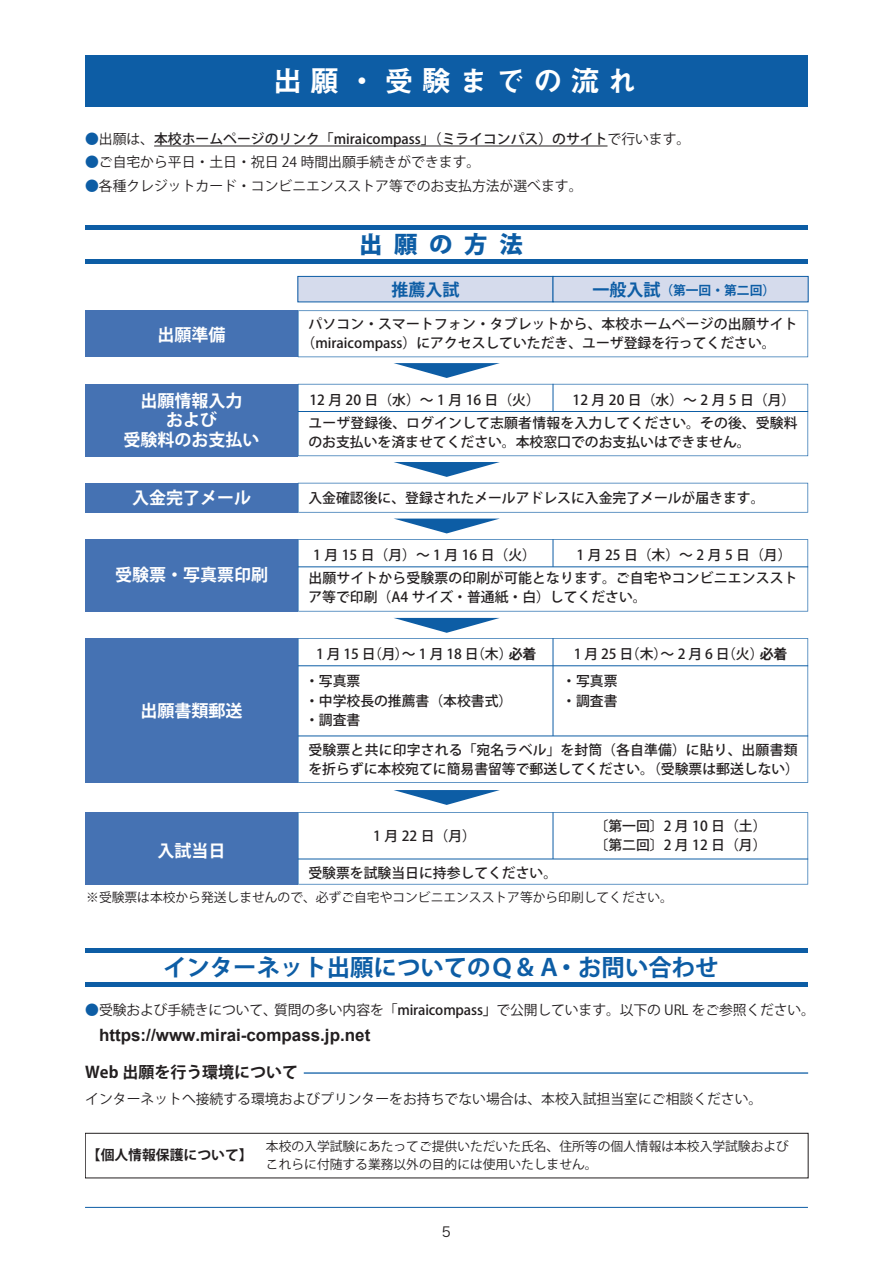
<style>
.page{position:relative;width:893px;height:1263px;background:#fff}
.page>*{position:absolute;margin:0;border:0;box-sizing:border-box;transform-origin:0 0}
.t1{font:29.7px "Midashi Go Pro MB31";letter-spacing:.25em;color:#fff}
.t2{font:700 23.4px "Koz Go Pr 6 N";color:#0d5da5}
.t3{font:800 23.4px "Koz Go Pr 6 N";letter-spacing:.5em;color:#0d5da5}
.t4{font:700 16.95px/19.2px "Koz Go Pr 6 N";color:#fff;text-align:center}
.t5{font:700 16.95px "Arial";color:#231f20}
.t6{font:700 16.95px "Koz Go Pr 6 N";color:#0d5da5}
.t7{font:700 15.9px "Koz Go Pr 6 N";color:#231f20}
.t8{font:500 13.8px/19.2px "Koz Go Pr 6 N";color:#231f20}
.t9{font:13.8px "Koz Go Pr 6 N";color:#231f20}
.t10{font:700 13.8px "Koz Go Pr 6 N";color:#231f20}
.t11{font:13.8px "Hira Kaku Pro N W3";color:#231f20}
.t12{font:12.75px/17.5px "Koz Go Pr 6 N";color:#231f20}
.t13{font:700 12.75px "Koz Go Pr 6 N";color:#0d5da5}
.s1{font-weight:400;color:#0d5da5}
.s2{font-weight:400}
.s3{color:#0d5da5}
.s4{font-size:16.95px}
.s5{font-weight:700}
.s6{font-weight:500}
</style>
<div class="page">
<hr style="left:85px;top:1207px;width:723px;height:1px;background:#0d5da5">
<div style="left:85px;top:55px;width:723px;height:51px;background:#0d5da5"></div>
<hr style="left:154px;top:146px;width:453px;height:1px;background:#231f20">
<div style="left:85px;top:225px;width:723px;height:5px;background:#0d5da5"></div>
<div style="left:85px;top:259px;width:723px;height:5px;background:#0d5da5"></div>
<hr style="left:85px;top:948px;width:723px;height:4px;background:#0d5da5">
<hr style="left:85px;top:982px;width:723px;height:4px;background:#0d5da5">
<div style="left:298px;top:276px;width:255px;height:26px;background:#d5dbec"></div>
<div style="left:298px;top:276px;width:255px;height:26px;border:1px solid #0d5da5"></div>
<div style="left:553px;top:276px;width:255px;height:26px;background:#d5dbec"></div>
<div style="left:553px;top:276px;width:255px;height:26px;border:1px solid #0d5da5"></div>
<div style="left:85px;top:310px;width:213px;height:47px;background:#4572b3"></div>
<svg style="left:298px;top:310px;width:510px;height:47px"></svg>
<div style="left:85px;top:483px;width:213px;height:30px;background:#4572b3"></div>
<svg style="left:298px;top:483px;width:510px;height:30px"></svg>
<div style="left:85px;top:384px;width:213px;height:72px;background:#4572b3"></div>
<svg style="left:298px;top:384px;width:510px;height:72px"></svg>
<div style="left:85px;top:539px;width:213px;height:72px;background:#4572b3"></div>
<svg style="left:298px;top:539px;width:510px;height:72px"></svg>
<div style="left:85px;top:812px;width:213px;height:72px;background:#4572b3"></div>
<svg style="left:298px;top:812px;width:510px;height:72px"></svg>
<hr style="left:298px;top:859px;width:510px;height:1px;background:#0d5da5">
<hr style="left:553px;top:812px;width:1px;height:47px;background:#0d5da5">
<div style="left:85px;top:638px;width:213px;height:145px;background:#4572b3"></div>
<svg style="left:298px;top:638px;width:510px;height:145px"></svg>
<hr style="left:298px;top:736px;width:510px;height:1px;background:#0d5da5">
<hr style="left:298px;top:665px;width:510px;height:1px;background:#0d5da5">
<hr style="left:553px;top:638px;width:1px;height:98px;background:#0d5da5">
<svg style="left:394px;top:363px;width:106px;height:15px"></svg>
<svg style="left:394px;top:462px;width:106px;height:15px"></svg>
<svg style="left:395px;top:519px;width:103px;height:14px"></svg>
<svg style="left:394px;top:618px;width:106px;height:15px"></svg>
<svg style="left:394px;top:790px;width:106px;height:15px"></svg>
<hr style="left:304px;top:1072px;width:504px;height:2px;background:#0d5da5">
<div style="left:85px;top:1133px;width:723px;height:45px;border:1px solid #231f20"></div>
<h1 class="t1" style="left:273px;top:57px;width:366px">出願・受験までの流れ</h1>
<p class="t8" style="left:85px;top:130px;width:607px"><span class="s1">●</span><span class="s2">出願は、</span>本校ホームページのリンク「miraicompass」（ミライコンパス）のサイト<span class="s2">で行います。</span></p>
<p class="t9" style="left:85px;top:155px;width:397px"><span class="s3">●</span>ご自宅から平日・土日・祝日 24 時間出願手続きができます。</p>
<p class="t9" style="left:85px;top:178px;width:499px"><span class="s3">●</span>各種クレジットカード・コンビニエンスストア等でのお支払方法が選べます。</p>
<p class="t4" style="left:158px;top:325px;width:70px">出願準備</p>
<p class="t4" style="left:124px;top:392px;width:138px">出願情報入力<br>および<br>受験料のお支払い</p>
<h2 class="t3" style="left:359px;top:232px;width:165px">出願の方法</h2>
<p class="t13" style="left:592px;top:283px;width:184px"><span class="s4">一般入試</span>（第一回・第二回）</p>
<p class="t6" style="left:391px;top:281px;width:70px">推薦入試</p>
<p class="t8" style="left:308px;top:315px;width:491px">パソコン・スマートフォン・タブレットから、本校ホームページの出願サイト</p>
<p class="t8" style="left:302px;top:334px;width:476px">（miraicompass）にアクセスしていただき、ユーザ登録を行ってください。</p>
<p class="t8" style="left:308px;top:388px;width:491px;line-height:23.4px;text-align:right">12 月 20 日（水）～ 2 月 5 日（月）<br>ユーザ登録後、ログインして志願者情報を入力してください。その後、受験料</p>
<p class="t8" style="left:308px;top:433px;width:444px">のお支払いを済ませてください。本校窓口でのお支払いはできません。</p>
<p class="t8" style="left:309px;top:390px;width:232px">12 月 20 日（水）～ 1 月 16 日（火）</p>
<p class="t4" style="left:132px;top:489px;width:121px">入金完了メール</p>
<p class="t8" style="left:308px;top:489px;width:458px">入金確認後に、登録されたメールアドレスに入金完了メールが届きます。</p>
<p class="t4" style="left:115px;top:566px;width:155px">受験票・写真票印刷</p>
<p class="t4" style="left:141px;top:701px;width:104px">出願書類郵送</p>
<p class="t4" style="left:158px;top:842px;width:70px">入試当日</p>
<p class="t8" style="left:308px;top:543px;width:490px;line-height:23.4px;text-indent:268px">1 月 25 日（木）～ 2 月 5 日（月）出願サイトから受験票の印刷が可能となります。ご自宅やコンビニエンススト</p>
<p class="t8" style="left:308px;top:588px;width:340px">ア等で印刷（A4 サイズ・普通紙・白）してください。</p>
<p class="t8" style="left:313px;top:545px;width:224px">1 月 15 日（月）～ 1 月 16 日（火）</p>
<p class="t8" style="left:316px;top:644px;width:222px">1 月 15 日（月）～ 1 月 18 日（木）<span class="s5">必着</span></p>
<p class="t8" style="left:574px;top:644px;width:215px">1 月 25 日（木）～ 2 月 6 日（火）<span class="s5">必着</span></p>
<p class="t8" style="left:305px;top:672px;width:209px">・写真票<br>・中学校長の推薦書（本校書式）・調査書</p>
<p class="t8" style="left:562px;top:672px;width:57px">・写真票・調査書</p>
<p class="t8" style="left:308px;top:741px;width:492px">受験票と共に印字される「宛名ラベル」を封筒（各自準備）に貼り、出願書類を折らずに本校宛てに簡易書留等で郵送してください。（受験票は郵送しない）</p>
<p class="t8" style="left:373px;top:827px;width:104px">1 月 22 日（月）</p>
<p class="t8" style="left:595px;top:816px;width:173px">〔第一回〕2 月 10 日（土）〔第二回〕2 月 12 日（月）</p>
<p class="t8" style="left:308px;top:863px;width:250px">受験票を試験当日に持参してください。</p>
<p class="t12" style="left:86px;top:889px;width:588px">※受験票は本校から発送しませんので、必ずご自宅やコンビニエンスストア等から印刷してください。</p>
<h2 class="t2" style="left:163px;top:954px;width:557px">インターネット出願についてのＱ＆Ａ・お問い合わせ</h2>
<p class="t9" style="left:85px;top:1002px;width:731px"><span class="s3">●</span>受験および手続きについて、質問の多い内容を「<span class="s6">miraicompass」</span>で公開しています。以下の URL をご参照ください。</p>
<p class="t5" style="left:99px;top:1023px;width:273px">https://www.mirai-compass.jp.net</p>
<p class="t7" style="left:85px;top:1063px;width:214px">Web 出願を行う環境について</p>
<p class="t9" style="left:85px;top:1091px;width:679px">インターネットへ接続する環境およびプリンターをお持ちでない場合は、本校入試担当室にご相談ください。</p>
<p class="t10" style="left:87px;top:1147px;width:167px">【個人情報保護について】</p>
<p class="t12" style="left:266px;top:1138px;width:524px">本校の入学試験にあたってご提供いただいた氏名、住所等の個人情報は本校入学試験およびこれらに付随する業務以外の目的には使用いたしません。</p>
<p class="t11" style="left:442px;top:1219px;width:11px">5</p>
</div>
